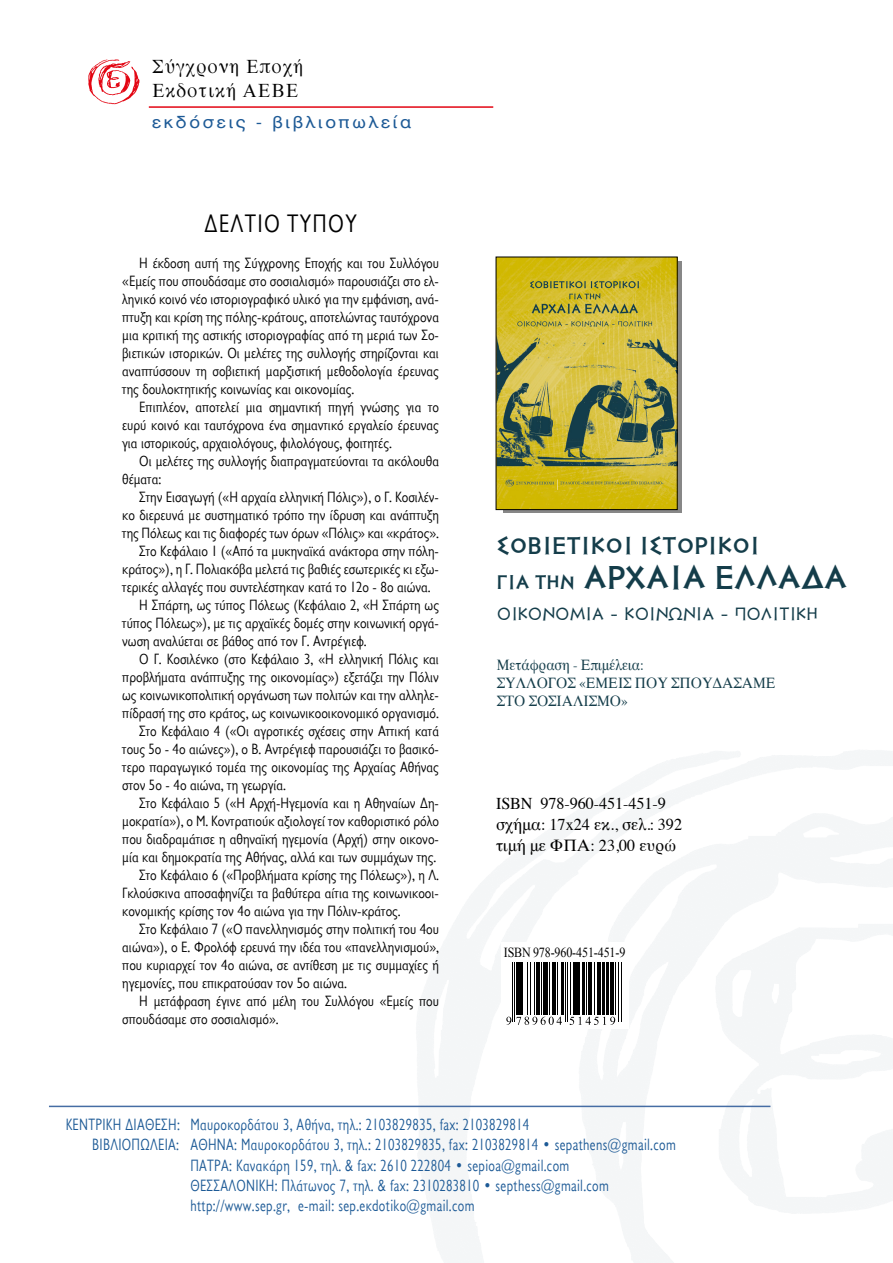
<style>
.page{position:relative;width:893px;height:1263px;background:#fff}
.page>*{position:absolute;margin:0;border:0;box-sizing:border-box;transform-origin:0 0}
.t1{font:700 33.45px "PF Hellenica Serif Pro";letter-spacing:.01em;color:#143d4a}
.t2{font:25.5px "CF Jeckyl Sem Con";letter-spacing:.05em;color:#000}
.t3{font:700 24.45px "PF Hellenica Serif Pro";letter-spacing:.01em;color:#143d4a}
.t4{font:19.5px/23.4px "Gr Times";letter-spacing:.06em;color:#000;scale:.96 1}
.t5{font:18.15px "PF Hellenica Serif Pro";letter-spacing:-.005em;color:#143d4a;scale:.96 1}
.t6{font:16.5px "CF Jeckyl SCOS Mono";letter-spacing:.02em;color:#1d5a96;scale:.9 1}
.t7{font:16.5px/21px "Times";color:#000}
.t8{font:16.5px "UB Helvetica";letter-spacing:.15em;color:#1d5a96;scale:1.1 1}
.t9{font:15px/18px "CF Jeckyl SCOS Mono";letter-spacing:-.005em;color:#000;text-align:justify}
.t10{font:15px/18px "Times";color:#143d4a;scale:.9 1}
.t11{font:13.8px "Times New Roman";letter-spacing:-.01em;color:#000;scale:.87 1}
.s1{font-size:19.95px}
</style>
<div class="page">
<img style="left:85px;top:54px;width:57px;height:57px;border-radius:29px">
<svg style="left:503px;top:261px;width:179px;height:252px;background:#787874"></svg>
<img style="left:498px;top:259px;width:177px;height:249px">
<div style="left:496px;top:257px;width:181px;height:253px;border:1px solid #000"></div>
<hr style="left:49px;top:1106px;width:721px;height:1px;background:#466da4">
<hr style="left:149px;top:106px;width:344px;height:2px;background:#e30613">
<hr style="left:512px;top:953px;width:1px;height:69px;background:#000">
<hr style="left:514px;top:953px;width:1px;height:69px;background:#000">
<hr style="left:516px;top:953px;width:3px;height:62px;background:#000">
<hr style="left:521px;top:953px;width:2px;height:62px;background:#000">
<hr style="left:527px;top:953px;width:1px;height:62px;background:#000">
<hr style="left:530px;top:953px;width:1px;height:62px;background:#000">
<hr style="left:534px;top:953px;width:1px;height:62px;background:#000">
<hr style="left:536px;top:953px;width:3px;height:62px;background:#000">
<hr style="left:541px;top:953px;width:1px;height:62px;background:#000">
<hr style="left:543px;top:953px;width:4px;height:62px;background:#000">
<hr style="left:549px;top:953px;width:1px;height:62px;background:#000">
<hr style="left:552px;top:953px;width:3px;height:62px;background:#000">
<hr style="left:557px;top:953px;width:1px;height:62px;background:#000">
<hr style="left:562px;top:953px;width:2px;height:62px;background:#000">
<hr style="left:565px;top:953px;width:1px;height:69px;background:#000">
<hr style="left:567px;top:953px;width:1px;height:69px;background:#000">
<hr style="left:570px;top:953px;width:1px;height:62px;background:#000">
<hr style="left:573px;top:953px;width:3px;height:62px;background:#000">
<hr style="left:578px;top:953px;width:2px;height:62px;background:#000">
<hr style="left:582px;top:953px;width:2px;height:62px;background:#000">
<hr style="left:586px;top:953px;width:1px;height:62px;background:#000">
<hr style="left:588px;top:953px;width:3px;height:62px;background:#000">
<hr style="left:594px;top:953px;width:1px;height:62px;background:#000">
<hr style="left:598px;top:953px;width:3px;height:62px;background:#000">
<hr style="left:602px;top:953px;width:2px;height:62px;background:#000">
<hr style="left:607px;top:953px;width:2px;height:62px;background:#000">
<hr style="left:610px;top:953px;width:3px;height:62px;background:#000">
<hr style="left:615px;top:953px;width:1px;height:62px;background:#000">
<hr style="left:618px;top:953px;width:1px;height:69px;background:#000">
<hr style="left:621px;top:953px;width:1px;height:69px;background:#000">
<svg style="left:506px;top:1017px;width:56px;height:8px"></svg>
<svg style="left:570px;top:1017px;width:45px;height:8px"></svg>
<div style="left:501px;top:947px;width:127px;height:14px;background:#fff"></div>
<h3 class="t4" style="left:152px;top:55px;width:159px">Σύγχρονη Eποχή<br>Eκδοτική AEBE</h3>
<p class="t8" style="left:152px;top:112px;width:237px">εκδόσεις - βιβλιοπωλεία</p>
<h2 class="t2" style="left:205px;top:209px;width:154px">ΔΕΛΤΙΟ ΤΥΠΟΥ</h2>
<p class="t9" style="left:122px;top:254px;width:318px;text-indent:17px">Η έκδοση αυτή της Σύγχρονης Εποχής και του Συλλόγου «Εμείς που σπουδάσαμε στο σοσιαλισμό» παρουσιάζει στο ελ&shy;ληνικό κοινό νέο ιστοριογραφικό υλικό για την εμφάνιση, ανά&shy;πτυξη και κρίση της πόλης-κράτους, αποτελώντας ταυτόχρονα μια κριτική της αστικής ιστοριογραφίας από τη μεριά των Σο&shy;βιετικών ιστορικών. Οι μελέτες της συλλογής στηρίζονται και αναπτύσσουν τη σοβιετική μαρξιστική μεθοδολογία έρευνας της δουλοκτητικής κοινωνίας και οικονομίας.</p>
<p class="t9" style="left:122px;top:398px;width:318px;text-indent:17px">Επιπλέον, αποτελεί μια σημαντική πηγή γνώσης για το ευρύ κοινό και ταυτόχρονα ένα σημαντικό εργαλείο έρευνας για ιστορικούς, αρχαιολόγους, φιλολόγους, φοιτητές.</p>
<p class="t9" style="left:122px;top:452px;width:318px;text-indent:17px">Οι μελέτες της συλλογής διαπραγματεύονται τα ακόλουθα θέματα:</p>
<p class="t9" style="left:139px;top:488px;width:301px">Στην Εισαγωγή («Η αρχαία ελληνική Πόλις»), ο Γ. Κοσιλέν-</p>
<p class="t9" style="left:122px;top:506px;width:318px">κο διερευνά με συστηματικό τρόπο την ίδρυση και ανάπτυξη</p>
<p class="t9" style="left:122px;top:524px;width:318px">της Πόλεως και τις διαφορές των όρων «Πόλις» και «κράτος».</p>
<p class="t9" style="left:139px;top:542px;width:301px">Στο Κεφάλαιο 1 («Από τα μυκηναϊκά ανάκτορα στην πόλη-</p>
<p class="t9" style="left:122px;top:560px;width:318px">κράτος»), η Γ. Πολιακόβα μελετά τις βαθιές εσωτερικές κι εξω-</p>
<p class="t9" style="left:122px;top:578px;width:310px">τερικές αλλαγές που συντελέστηκαν κατά το 12ο - 8ο αιώνα.</p>
<p class="t9" style="left:139px;top:596px;width:301px">Η Σπάρτη, ως τύπος Πόλεως (Κεφάλαιο 2, «Η Σπάρτη ως</p>
<p class="t9" style="left:122px;top:614px;width:318px">τύπος Πόλεως»), με τις αρχαϊκές δομές στην κοινωνική οργά-</p>
<p class="t9" style="left:122px;top:632px;width:246px">νωση αναλύεται σε βάθος από τον Γ. Αντρέγιεφ.</p>
<p class="t9" style="left:139px;top:650px;width:301px">Ο Γ. Κοσιλένκο (στο Κεφάλαιο 3, «Η ελληνική Πόλις και</p>
<p class="t9" style="left:122px;top:668px;width:318px">προβλήματα ανάπτυξης της οικονομίας») εξετάζει την Πόλιν</p>
<p class="t9" style="left:122px;top:686px;width:318px">ως κοινωνικοπολιτική οργάνωση των πολιτών και την αλληλε-</p>
<p class="t9" style="left:122px;top:704px;width:318px">πίδρασή της στο κράτος, ως κοινωνικοοικονομικό οργανισμό.</p>
<p class="t9" style="left:139px;top:722px;width:301px">Στο Κεφάλαιο 4 («Οι αγροτικές σχέσεις στην Αττική κατά</p>
<p class="t9" style="left:122px;top:740px;width:318px">τους 5ο - 4ο αιώνες»), ο Β. Αντρέγιεφ παρουσιάζει το βασικό-</p>
<p class="t9" style="left:122px;top:758px;width:318px">τερο παραγωγικό τομέα της οικονομίας της Αρχαίας Αθήνας</p>
<p class="t9" style="left:122px;top:776px;width:165px">στον 5ο - 4ο αιώνα, τη γεωργία.</p>
<p class="t9" style="left:139px;top:794px;width:301px">Στο Κεφάλαιο 5 («Η Αρχή-Ηγεμονία και η Αθηναίων Δη-</p>
<p class="t9" style="left:122px;top:812px;width:318px">μοκρατία»), ο Μ. Κοντρατιούκ αξιολογεί τον καθοριστικό ρόλο</p>
<p class="t9" style="left:122px;top:830px;width:318px">που διαδραμάτισε η αθηναϊκή ηγεμονία (Αρχή) στην οικονο-</p>
<p class="t9" style="left:122px;top:848px;width:316px">μία και δημοκρατία της Αθήνας, αλλά και των συμμάχων της.</p>
<p class="t9" style="left:139px;top:866px;width:301px">Στο Κεφάλαιο 6 («Προβλήματα κρίσης της Πόλεως»), η Λ.</p>
<p class="t9" style="left:122px;top:884px;width:318px">Γκλούσκινα αποσαφηνίζει τα βαθύτερα αίτια της κοινωνικοοι-</p>
<p class="t9" style="left:122px;top:902px;width:280px">κονομικής κρίσης τον 4ο αιώνα για την Πόλιν-κράτος.</p>
<p class="t9" style="left:139px;top:920px;width:301px">Στο Κεφάλαιο 7 («Ο πανελληνισμός στην πολιτική του 4ου</p>
<p class="t9" style="left:122px;top:938px;width:318px">αιώνα»), ο Ε. Φρολόφ ερευνά την ιδέα του «πανελληνισμού»,</p>
<p class="t9" style="left:122px;top:956px;width:318px">που κυριαρχεί τον 4ο αιώνα, σε αντίθεση με τις συμμαχίες ή</p>
<p class="t9" style="left:122px;top:974px;width:226px">ηγεμονίες, που επικρατούσαν τον 5ο αιώνα.</p>
<p class="t9" style="left:139px;top:992px;width:301px">H μετάφραση έγινε από μέλη του Συλλόγου «Εμείς που</p>
<p class="t9" style="left:122px;top:1010px;width:158px">σπουδάσαμε στο σοσιαλισμό».</p>
<h3 class="t3" style="left:497px;top:530px;width:264px">Σοβιετικοί ιστορικοί</h3>
<h1 class="t1" style="left:497px;top:555px;width:352px"><span class="s1">για την</span> Αρχαία Ελλάδα</h1>
<p class="t5" style="left:497px;top:603px;width:336px">ΟΙΚΟΝΟΜΊΑ - ΚΟΙΝΩΝΊΑ - ΠΟΛΙΤΙΚΉ</p>
<p class="t10" style="left:497px;top:655px;width:311px">Μετάφραση - Επιμέλεια:<br>ΣΥΛΛΟΓΟΣ «ΕΜΕΙΣ ΠΟΥ ΣΠΟΥΔΑΣΑΜΕ<br>ΣΤΟ ΣΟΣΙΑΛΙΣΜΟ»</p>
<p class="t7" style="left:496px;top:792px;width:188px">ISBN 978-960-451-451-9 σχήμα: 17x24 εκ., σελ.: 392 τιμή με ΦΠΑ: 23,00 ευρώ</p>
<p class="t11" style="left:504px;top:943px;width:141px">ISBN 978-960-451-451-9</p>
<p class="t6" style="left:66px;top:1115px;width:516px">ΚΕΝΤΡΙΚΗ ΔΙΑΘΕΣΗ: Μαυροκορδάτου 3, Αθήνα, τηλ.: 2103829835, fax: 2103829814</p>
<p class="t6" style="left:92px;top:1135px;width:650px">ΒΙΒΛΙΟΠΩΛΕΙΑ: ΑΘΗΝΑ: Μαυροκορδάτου 3, τηλ.: 2103829835, fax: 2103829814 • sepathens@gmail.com</p>
<p class="t6" style="left:190px;top:1156px;width:423px">ΠΑΤΡΑ: Κανακάρη 159, τηλ. &amp; fax: 2610 222804 • sepioa@gmail.com</p>
<p class="t6" style="left:190px;top:1176px;width:467px">ΘΕΣΣΑΛΟΝΙΚΗ: Πλάτωνος 7, τηλ. &amp; fax: 2310283810 • septhess@gmail.com</p>
<p class="t6" style="left:190px;top:1196px;width:317px">http://www.sep.gr, e-mail: sep.eκdotiko@gmail.com</p>
</div>
